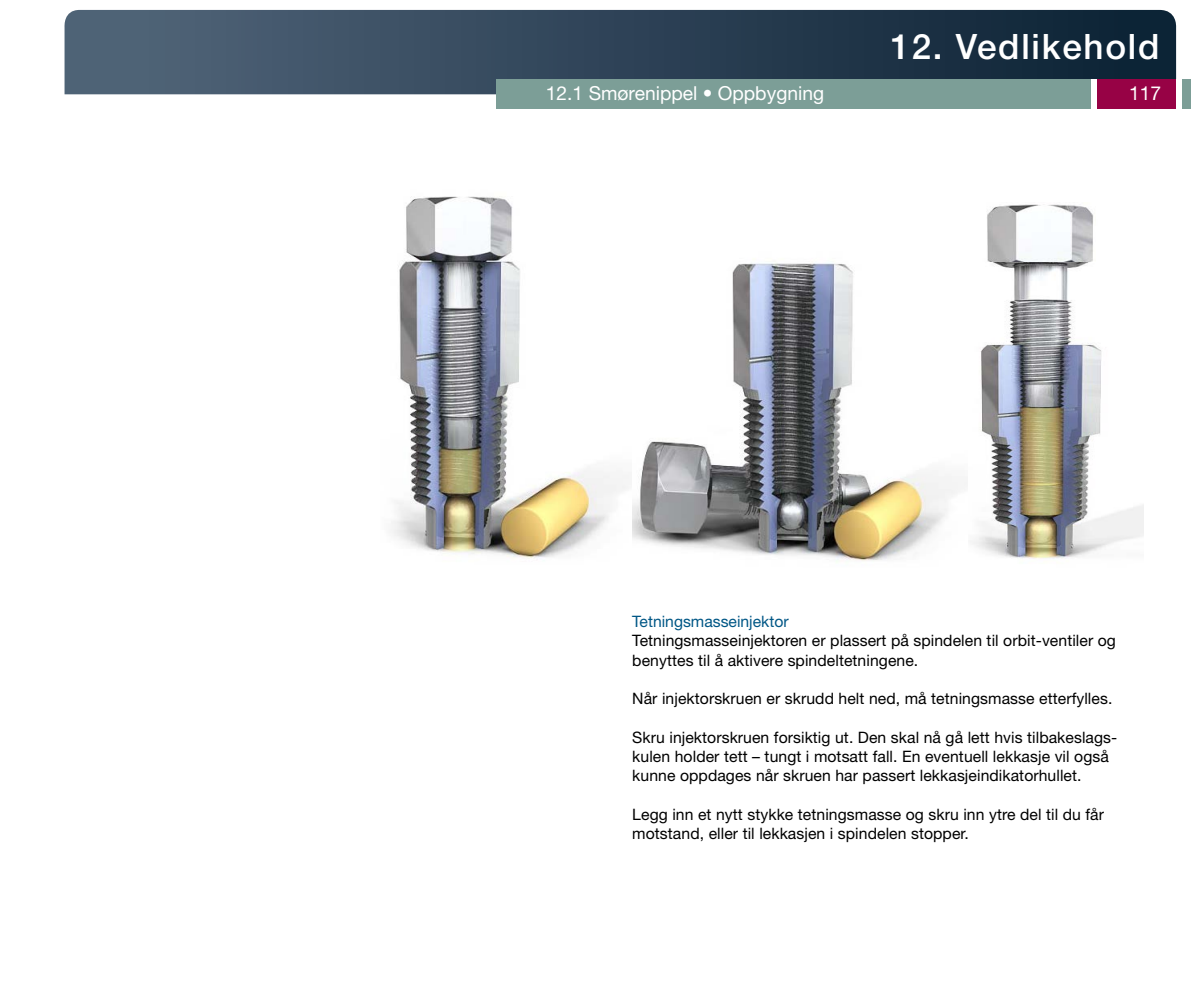
<style>
.page{position:relative;width:1191px;height:993px;background:#fff}
.page>*{position:absolute;margin:0;border:0;box-sizing:border-box;transform-origin:0 0}
.t1{font:500 35px "Helvetica Neue";letter-spacing:.05em;color:#fff}
.t2{font:19.25px "Helvetica Neue";color:#fff}
.t3{font:15.75px/19.2px "Helvetica Neue";letter-spacing:.005em;color:#000}
.t4{font:15.75px "Helvetica Neue";color:#005786}
</style>
<div class="page">
<svg style="left:64px;top:10px;width:1112px;height:84px;background:#304559"></svg>
<div style="left:496px;top:79px;width:695px;height:30px;background:#7c9e97"></div>
<div style="left:1096px;top:79px;width:80px;height:30px;background:#970245"></div>
<div style="left:1091px;top:79px;width:6px;height:34px;background:#fff"></div>
<div style="left:1176px;top:79px;width:5px;height:34px;background:#fff"></div>
<img style="left:391px;top:196px;width:238px;height:362px">
<img style="left:632px;top:263px;width:335px;height:299px">
<img style="left:987px;top:204px;width:106px;height:59px">
<img style="left:970px;top:263px;width:173px;height:296px">
<h1 class="t1" style="left:890px;top:26px;width:270px">12. Vedlikehold</h1>
<p class="t2" style="left:546px;top:81px;width:280px">12.1 Smørenippel • Oppbygning</p>
<p class="t2" style="left:1129px;top:81px;width:34px">117</p>
<p class="t4" style="left:632px;top:612px;width:158px">Tetningsmasseinjektor</p>
<p class="t3" style="left:632px;top:630px;width:485px">Tetningsmasseinjektoren er plassert på spindelen til orbit-ventiler og benyttes til å aktivere spindeltetningene.</p>
<p class="t3" style="left:632px;top:688px;width:481px">Når injektorskruen er skrudd helt ned, må tetningsmasse etterfylles.</p>
<p class="t3" style="left:632px;top:727px;width:485px">Skru injektorskruen forsiktig ut. Den skal nå gå lett hvis tilbakeslags&shy;kulen holder tett – tungt i motsatt fall. En eventuell lekkasje vil også kunne oppdages når skruen har passert lekkasjeindikatorhullet.</p>
<p class="t3" style="left:632px;top:804px;width:473px">Legg inn et nytt stykke tetningsmasse og skru inn ytre del til du får motstand, eller til lekkasjen i spindelen stopper.</p>
</div>
